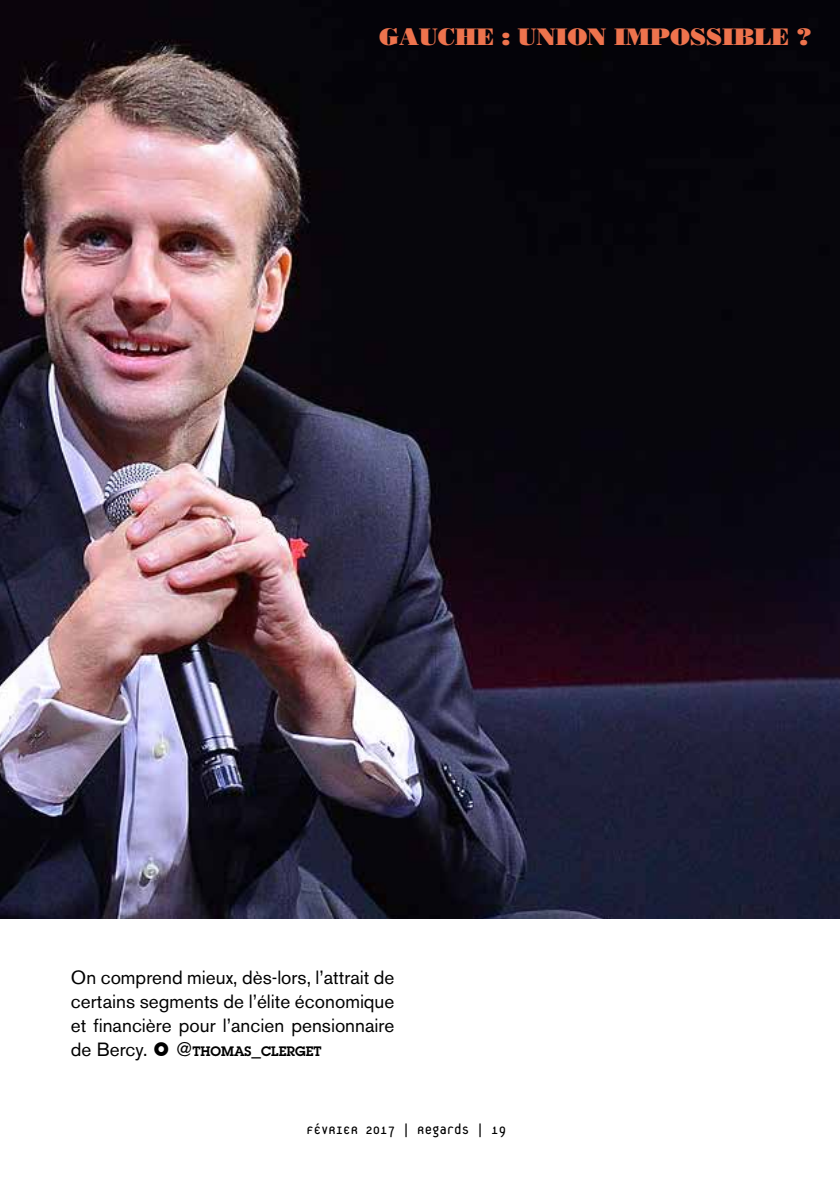
<style>
.page{position:relative;width:840px;height:1191px;background:#fff}
.page>*{position:absolute;margin:0;border:0;box-sizing:border-box;transform-origin:0 0}
.t1{font:24px "Bodoni LT Poster";color:#ee734d}
.t2{font:19px/24px "Akzidenz Grotesk BE";color:#000;text-align:justify}
.t3{font:16px "Platelet";color:#000}
.t4{font:600 13.4px "Lubalin Graph";color:#000}
.s1{font-size:19.2px}
</style>
<div class="page">
<img style="left:0;top:0;width:839px;height:918px">
<p class="t1" style="left:379px;top:22px;width:433px">GAUCHE : UNION IMPOSSIBLE ?</p>
<p class="t2" style="left:71px;top:965px;width:325px">On comprend mieux, dès-lors, l’attrait de certains segments de l’élite économique et financière pour l’ancien pensionnaire de Bercy.</p>
<p class="t4" style="left:175px;top:1042px;width:147px"><span class="s1">@</span>THOMAS<span class="s1">_</span>CLERGET</p>
<p class="t3" style="left:306px;top:1123px;width:201px">FÉVRIER 2017 | Regards | 19</p>
</div>
